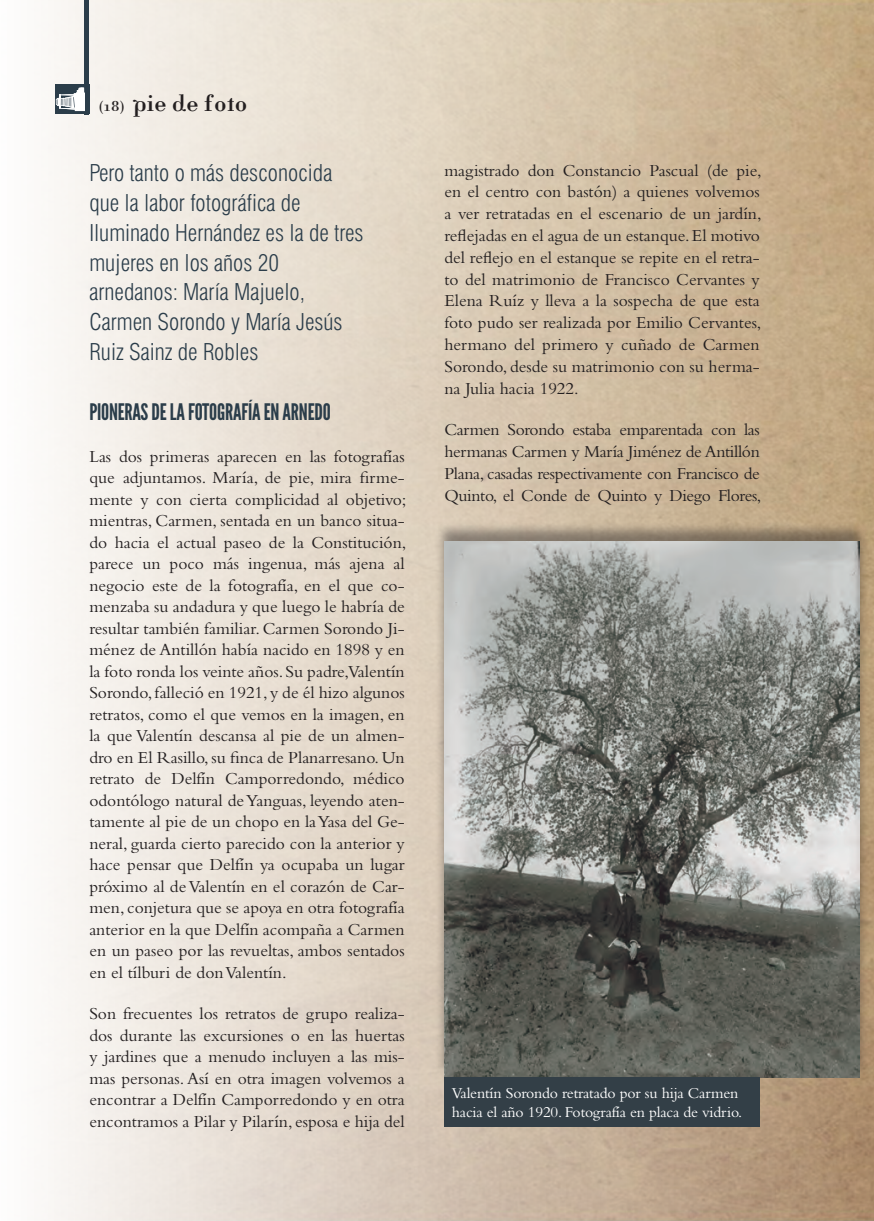
<style>
.page{position:relative;width:874px;height:1221px;background:#fff}
.page>*{position:absolute;margin:0;border:0;box-sizing:border-box;transform-origin:0 0}
.t1{font:24.5px "Katrina";color:#231f20}
.t2{font:300 condensed 22.75px/29.8px "Swiss 721 BT";color:#2b3d4a}
.t3{font:22.75px "League Gothic";letter-spacing:-.01em;color:#2b3d4a}
.t4{font:17.5px/21.5px "Bembo Std";color:#231f20;text-align:justify}
.t5{font:15.75px/18.9px "Bembo Std";letter-spacing:-.01em;color:#fff}
.s1{font-size:15.75px}
</style>
<div class="page">
<img style="left:48px;top:0;width:825px;height:1220px">
<div style="left:84px;top:0;width:5px;height:114px;background:#2b3d4a"></div>
<div style="left:55px;top:84px;width:34px;height:30px;background:#2b3d4a"></div>
<svg style="left:56px;top:87px;width:29px;height:24px"></svg>
<div style="left:434px;top:521px;width:434px;height:555px;background:#231f20;opacity:.45"></div>
<img style="left:444px;top:541px;width:414px;height:535px">
<div style="left:444px;top:1076px;width:315px;height:50px;background:#333f47"></div>
<h1 class="t1" style="left:99px;top:89px;width:150px"><span class="s1">(18)</span> pie de foto</h1>
<h2 class="t2" style="left:89px;top:158px;width:275px">Pero tanto o más desconocida que la labor fotográfica de<br>Iluminado Hernández es la de tres mujeres en los años 20 arnedanos: María Majuelo,<br>Carmen Sorondo y María Jesús<br>Ruiz Sainz de Robles</h2>
<h2 class="t3" style="left:89px;top:399px;width:243px">PIONERAS DE LA FOTOGRAFÍA EN ARNEDO</h2>
<p class="t4" style="left:89px;top:445px;width:318px">Las dos primeras aparecen en las fotografías que adjuntamos. María, de pie, mira firme&shy;mente y con cierta complicidad al objetivo; mientras, Carmen, sentada en un banco situa&shy;do hacia el actual paseo de la Constitución, parece un poco más ingenua, más ajena al negocio este de la fotografía, en el que co&shy;menzaba su andadura y que luego le habría de resultar también familiar. Carmen Sorondo Ji&shy;ménez de Antillón había nacido en 1898 y en la foto ronda los veinte años. Su padre,Valentín Sorondo, falleció en 1921, y de él hizo algunos retratos, como el que vemos en la imagen, en la que Valentín descansa al pie de un almen&shy;dro en El Rasillo, su finca de Planarresano. Un retrato de Delfín Camporredondo, médico odontólogo natural de Yanguas, leyendo aten&shy;tamente al pie de un chopo en la Yasa del Ge&shy;neral, guarda cierto parecido con la anterior y hace pensar que Delfín ya ocupaba un lugar próximo al de Valentín en el corazón de Car&shy;men, conjetura que se apoya en otra fotografía anterior en la que Delfín acompaña a Carmen en un paseo por las revueltas, ambos sentados en el tílburi de don Valentín.</p>
<p class="t4" style="left:89px;top:1002px;width:317px">Son frecuentes los retratos de grupo realiza&shy;dos durante las excursiones o en las huertas y jardines que a menudo incluyen a las mis&shy;mas personas. Así en otra imagen volvemos a encontrar a Delfín Camporredondo y en otra encontramos a Pilar y Pilarín, esposa e hija del</p>
<p class="t4" style="left:444px;top:159px;width:318px">magistrado don Constancio Pascual (de pie, en el centro con bastón) a quienes volvemos a ver retratadas en el escenario de un jardín, reflejadas en el agua de un estanque. El motivo del reflejo en el estanque se repite en el retra&shy;to del matrimonio de Francisco Cervantes y Elena Ruíz y lleva a la sospecha de que esta foto pudo ser realizada por Emilio Cervantes, hermano del primero y cuñado de Carmen Sorondo, desde su matrimonio con su herma&shy;na Julia hacia 1922.</p>
<p class="t4" style="left:444px;top:418px;width:318px">Carmen Sorondo estaba emparentada con las hermanas Carmen y María Jiménez de Antillón Plana, casadas respectivamente con Francisco de Quinto, el Conde de Quinto y Diego Flores,</p>
<p class="t5" style="left:451px;top:1082px;width:292px">Valentín Sorondo retratado por su hija Carmen hacia el año 1920. Fotografía en placa de vidrio.</p>
</div>
